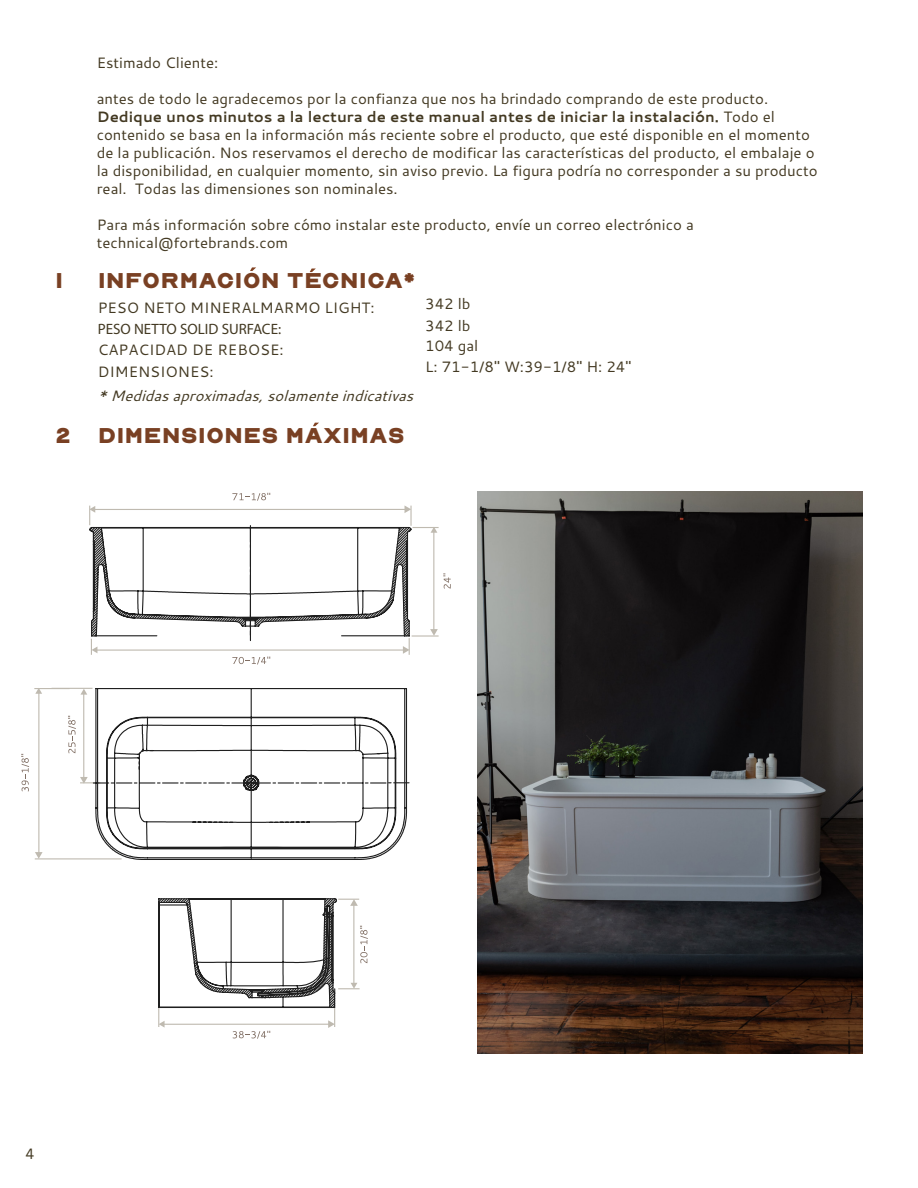
<style>
.page{position:relative;width:918px;height:1188px;background:#fff}
.page>*{position:absolute;margin:0;border:0;box-sizing:border-box;transform-origin:0 0}
.t1{font:900 22.5px "Nord";color:#794023}
.t2{font:15px/18px "Cantarell";color:#433922}
.t3{font:italic 15px "Cantarell";color:#433922}
.t4{font:15px "Myriad Pro";color:#433922}
.s1{font-weight:700}
</style>
<div class="page">
<svg style="left:250px;top:267px;width:6px;height:4px"></svg>
<svg style="left:310px;top:269px;width:6px;height:3px"></svg>
<svg style="left:313px;top:423px;width:6px;height:3px"></svg>
<svg style="left:21px;top:754px;width:8px;height:38px"></svg>
<hr style="left:38px;top:693px;width:1px;height:160px;background:#bfbab0">
<svg style="left:35px;top:689px;width:7px;height:5px"></svg>
<svg style="left:35px;top:852px;width:8px;height:6px"></svg>
<hr style="left:34px;top:688px;width:36px;height:1px;background:#bfbab0">
<hr style="left:35px;top:858px;width:87px;height:1px;background:#bfbab0">
<svg style="left:68px;top:716px;width:8px;height:37px"></svg>
<hr style="left:83px;top:694px;width:1px;height:84px;background:#bfbab0">
<svg style="left:80px;top:689px;width:7px;height:6px"></svg>
<hr style="left:52px;top:688px;width:41px;height:1px;background:#bfbab0">
<svg style="left:80px;top:777px;width:8px;height:7px"></svg>
<svg style="left:89px;top:493px;width:362px;height:144px"></svg>
<svg style="left:88px;top:526px;width:325px;height:258px"></svg>
<svg style="left:92px;top:687px;width:316px;height:173px"></svg>
<svg style="left:158px;top:898px;width:210px;height:141px"></svg>
<img style="left:477px;top:492px;width:386px;height:562px">
<p class="t1" style="left:55px;top:268px;width:10px">1</p>
<p class="t1" style="left:55px;top:423px;width:18px">2</p>
<p class="t2" style="left:97px;top:54px;width:123px">Estimado Cliente:</p>
<p class="t2" style="left:97px;top:90px;width:723px">antes de todo le agradecemos por la confianza que nos ha brindado comprando de este producto.<br><span class="s1">Dedique unos minutos a la lectura de este manual antes de iniciar la instalación.</span> Todo el contenido se basa en la información más reciente sobre el producto, que esté disponible en el momento de la publicación. Nos reservamos el derecho de modificar las características del producto, el embalaje o la disponibilidad, en cualquier momento, sin aviso previo. La figura podría no corresponder a su producto real. Todas las dimensiones son nominales.</p>
<p class="t2" style="left:97px;top:216px;width:599px">Para más información sobre cómo instalar este producto, envíe un correo electrónico a</p>
<p class="t2" style="left:97px;top:234px;width:193px">technical@fortebrands.com</p>
<p class="t1" style="left:98px;top:268px;width:319px">INFORMACioN TECNICA*</p>
<p class="t2" style="left:98px;top:298px;width:278px">PESO NETO MINERALMARMO LIGHT:</p>
<p class="t4" style="left:98px;top:320px;width:185px">PESO NETTO SOLID SURFACE:</p>
<p class="t2" style="left:98px;top:340px;width:187px">CAPACIDAD DE REBOSE:</p>
<p class="t2" style="left:98px;top:362px;width:117px">DIMENSIONES:</p>
<p class="t3" style="left:98px;top:385px;width:317px">* Medidas aproximadas, solamente indicativas</p>
<p class="t1" style="left:98px;top:423px;width:308px">DIMENSIONES MAXIMAS</p>
<p class="t2" style="left:425px;top:294px;width:47px">342 lb</p>
<p class="t2" style="left:425px;top:316px;width:47px">342 lb</p>
<p class="t2" style="left:425px;top:336px;width:55px">104 gal</p>
<p class="t2" style="left:425px;top:358px;width:208px">L: 71-1/8″ W:39-1/8″ H: 24″</p>
<p class="t2" style="left:25px;top:1144px;width:11px">4</p>
</div>
